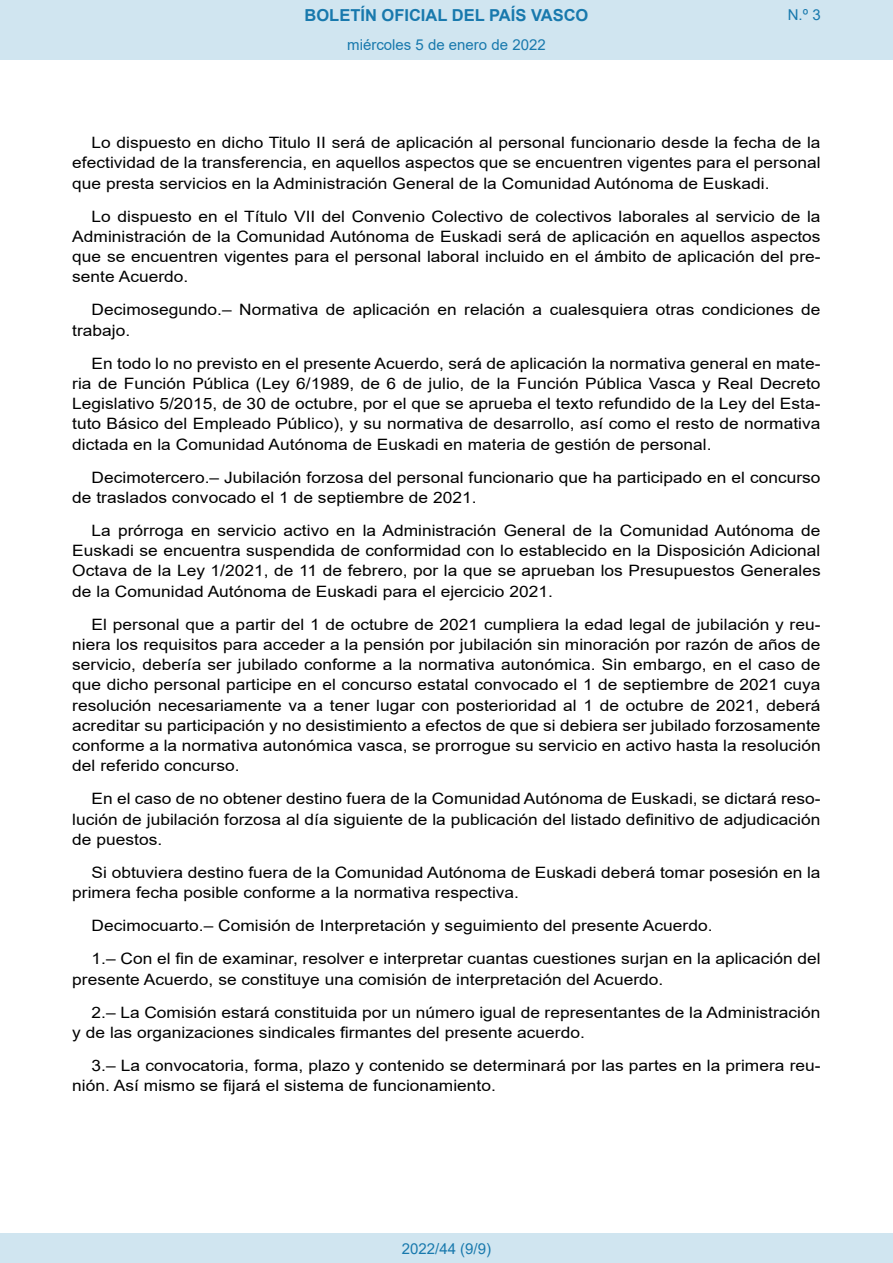
<style>
.page{position:relative;width:893px;height:1263px;background:#fff}
.page>*{position:absolute;margin:0;border:0;box-sizing:border-box;transform-origin:0 0}
.t1{font:700 16.5px "Arial";color:#1879ad}
.BOPVDetalle{font:15.6px/20.2px "Arial";color:#000;text-align:justify;scale:1.11 1}
.Paginacion_Centro{font:15px "Arial";color:#1879ad}
</style>
<div class="page">
<div style="left:0;top:0;width:893px;height:60px;background:#d0e5f0"></div>
<div style="left:0;top:1233px;width:893px;height:30px;background:#d0e5f0"></div>
<p class="t1" style="left:305px;top:3px;width:285px">BOLETÍN OFICIAL DEL PAÍS VASCO</p>
<p class="Paginacion_Centro" style="left:347px;top:35px;width:200px">miércoles 5 de enero de 2022</p>
<p class="Paginacion_Centro" style="left:788px;top:5px;width:34px">N.º 3</p>
<p class="BOPVDetalle" style="left:72px;top:132px;width:676px;text-indent:19px">Lo dispuesto en dicho Titulo II será de aplicación al personal funcionario desde la fecha de la efectividad de la transferencia, en aquellos aspectos que se encuentren vigentes para el personal que presta servicios en la Administración General de la Comunidad Autónoma de Euskadi.</p>
<p class="BOPVDetalle" style="left:72px;top:206px;width:676px;text-indent:19px">Lo dispuesto en el Título VII del Convenio Colectivo de colectivos laborales al servicio de la Administración de la Comunidad Autónoma de Euskadi será de aplicación en aquellos aspectos que se encuentren vigentes para el personal laboral incluido en el ámbito de aplicación del pre&shy;sente Acuerdo.</p>
<p class="BOPVDetalle" style="left:72px;top:300px;width:676px;text-indent:19px">Decimosegundo.– Normativa de aplicación en relación a cualesquiera otras condiciones de trabajo.</p>
<p class="BOPVDetalle" style="left:72px;top:353px;width:676px;text-indent:19px">En todo lo no previsto en el presente Acuerdo, será de aplicación la normativa general en mate&shy;ria de Función Pública (Ley 6/1989, de 6 de julio, de la Función Pública Vasca y Real Decreto Legislativo 5/2015, de 30 de octubre, por el que se aprueba el texto refundido de la Ley del Esta&shy;tuto Básico del Empleado Público), y su normativa de desarrollo, así como el resto de normativa dictada en la Comunidad Autónoma de Euskadi en materia de gestión de personal.</p>
<p class="BOPVDetalle" style="left:72px;top:467px;width:676px;text-indent:19px">Decimotercero.– Jubilación forzosa del personal funcionario que ha participado en el concurso de traslados convocado el 1 de septiembre de 2021.</p>
<p class="BOPVDetalle" style="left:72px;top:520px;width:676px;text-indent:19px">La prórroga en servicio activo en la Administración General de la Comunidad Autónoma de Euskadi se encuentra suspendida de conformidad con lo establecido en la Disposición Adicional Octava de la Ley 1/2021, de 11 de febrero, por la que se aprueban los Presupuestos Generales de la Comunidad Autónoma de Euskadi para el ejercicio 2021.</p>
<p class="BOPVDetalle" style="left:72px;top:614px;width:676px;text-indent:19px">El personal que a partir del 1 de octubre de 2021 cumpliera la edad legal de jubilación y reu&shy;niera los requisitos para acceder a la pensión por jubilación sin minoración por razón de años de servicio, debería ser jubilado conforme a la normativa autonómica. Sin embargo, en el caso de que dicho personal participe en el concurso estatal convocado el 1 de septiembre de 2021 cuya resolución necesariamente va a tener lugar con posterioridad al 1 de octubre de 2021, deberá acreditar su participación y no desistimiento a efectos de que si debiera ser jubilado forzosamente conforme a la normativa autonómica vasca, se prorrogue su servicio en activo hasta la resolución del referido concurso.</p>
<p class="BOPVDetalle" style="left:72px;top:789px;width:676px;text-indent:19px">En el caso de no obtener destino fuera de la Comunidad Autónoma de Euskadi, se dictará reso&shy;lución de jubilación forzosa al día siguiente de la publicación del listado definitivo de adjudicación de puestos.</p>
<p class="BOPVDetalle" style="left:72px;top:862px;width:676px;text-indent:19px">Si obtuviera destino fuera de la Comunidad Autónoma de Euskadi deberá tomar posesión en la primera fecha posible conforme a la normativa respectiva.</p>
<p class="BOPVDetalle" style="left:92px;top:915px;width:561px">Decimocuarto.– Comisión de Interpretación y seguimiento del presente Acuerdo.</p>
<p class="BOPVDetalle" style="left:72px;top:948px;width:676px;text-indent:19px">1.– Con el fin de examinar, resolver e interpretar cuantas cuestiones surjan en la aplicación del presente Acuerdo, se constituye una comisión de interpretación del Acuerdo.</p>
<p class="BOPVDetalle" style="left:72px;top:1002px;width:675px;text-indent:19px">2.– La Comisión estará constituida por un número igual de representantes de la Administración y de las organizaciones sindicales firmantes del presente acuerdo.</p>
<p class="BOPVDetalle" style="left:72px;top:1055px;width:676px;text-indent:19px">3.– La convocatoria, forma, plazo y contenido se determinará por las partes en la primera reu&shy;nión. Así mismo se fijará el sistema de funcionamiento.</p>
<p class="Paginacion_Centro" style="left:402px;top:1238px;width:91px">2022/44 (9/9)</p>
</div>
